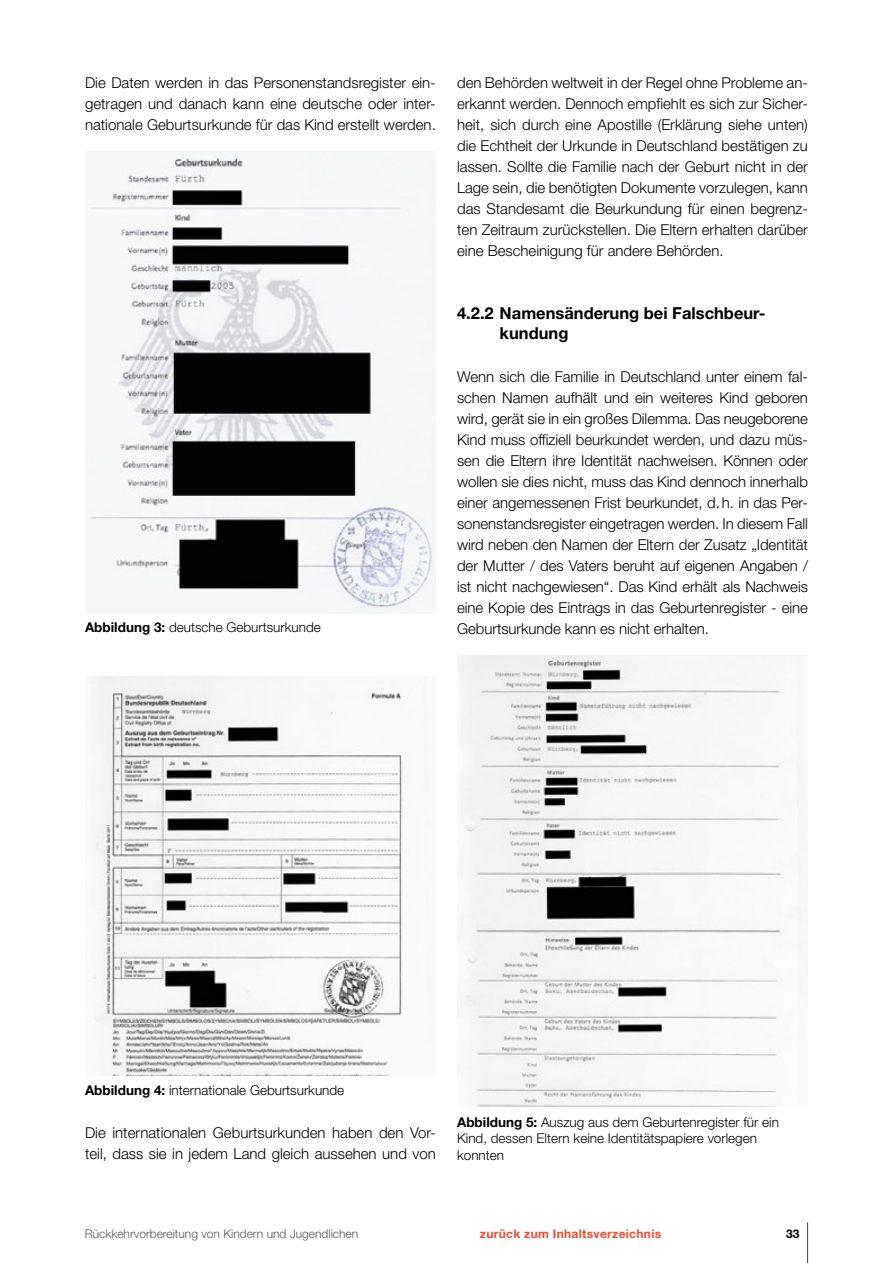
<style>
.page{position:relative;width:893px;height:1263px;background:#fff}
.page>*{position:absolute;margin:0;border:0;box-sizing:border-box;transform-origin:0 0}
.t1{font:700 16.5px/19.5px "Helvetica Neue LT";color:#000}
.t2{font:300 15px/21px "Helvetica Neue LT";color:#000;text-align:justify}
.t3{font:300 13.5px/16.5px "Helvetica Neue LT";color:#000}
.t4{font:300 12px "Helvetica Neue LT";color:#565655}
.t5{font:700 12px "Helvetica Neue LT";letter-spacing:.025em;color:#ea4d33}
.t6{font:700 12px "Helvetica Neue LT";color:#000}
.s1{font-weight:700}
</style>
<div class="page">
<hr style="left:807px;top:1222px;width:1px;height:41px;background:#e3000b">
<img style="left:85px;top:151px;width:351px;height:462px">
<img style="left:91px;top:676px;width:317px;height:399px">
<img style="left:457px;top:655px;width:344px;height:451px">
<p class="t2" style="left:85px;top:72px;width:352px">Die Daten werden in das Personenstandsregister ein&shy;getragen und danach kann eine deutsche oder inter&shy;nationale Geburtsurkunde für das Kind erstellt werden.</p>
<p class="t2" style="left:457px;top:72px;width:352px">den Behörden weltweit in der Regel ohne Probleme an&shy;erkannt werden. Dennoch empfiehlt es sich zur Sicher&shy;heit, sich durch eine Apostille (Erklärung siehe unten) die Echtheit der Urkunde in Deutschland bestätigen zu lassen. Sollte die Familie nach der Geburt nicht in der Lage sein, die benötigten Dokumente vorzulegen, kann das Standesamt die Beurkundung für einen begrenz&shy;ten Zeitraum zurückstellen. Die Eltern erhalten darüber eine Bescheinigung für andere Behörden.</p>
<p class="t1" style="left:500px;top:303px;width:267px;text-indent:-43px">4.2.2 Namensänderung bei Falschbeur&shy;kundung</p>
<p class="t2" style="left:457px;top:366px;width:352px">Wenn sich die Familie in Deutschland unter einem fal&shy;schen Namen aufhält und ein weiteres Kind geboren wird, gerät sie in ein großes Dilemma. Das neugeborene Kind muss offiziell beurkundet werden, und dazu müs&shy;sen die Eltern ihre Identität nachweisen. Können oder wollen sie dies nicht, muss das Kind dennoch innerhalb einer angemessenen Frist beurkundet, d.h. in das Per&shy;sonenstandsregister eingetragen werden. In diesem Fall wird neben den Namen der Eltern der Zusatz „Identität der Mutter / des Vaters beruht auf eigenen Angaben / ist nicht nachgewiesen“. Das Kind erhält als Nachweis eine Kopie des Eintrags in das Geburtenregister - eine</p>
<p class="t3" style="left:85px;top:619px;width:237px"><span class="s1">Abbildung 3:</span> deutsche Geburtsurkunde</p>
<p class="t2" style="left:457px;top:618px;width:253px">Geburtsurkunde kann es nicht erhalten.</p>
<p class="t3" style="left:85px;top:1082px;width:261px"><span class="s1">Abbildung 4:</span> internationale Geburtsurkunde</p>
<p class="t2" style="left:85px;top:1122px;width:352px">Die internationalen Geburtsurkunden haben den Vor&shy;teil, dass sie in jedem Land gleich aussehen und von</p>
<p class="t3" style="left:457px;top:1113px;width:323px"><span class="s1">Abbildung 5:</span> Auszug aus dem Geburtenregister für ein<br>Kind, dessen Eltern keine Identitätspapiere vorlegen konnten</p>
<p class="t4" style="left:85px;top:1226px;width:275px">Rückkehrvorbereitung von Kindern und Jugendlichen</p>
<p class="t5" style="left:480px;top:1226px;width:183px">zurück zum Inhaltsverzeichnis</p>
<p class="t6" style="left:786px;top:1226px;width:15px">33</p>
</div>
